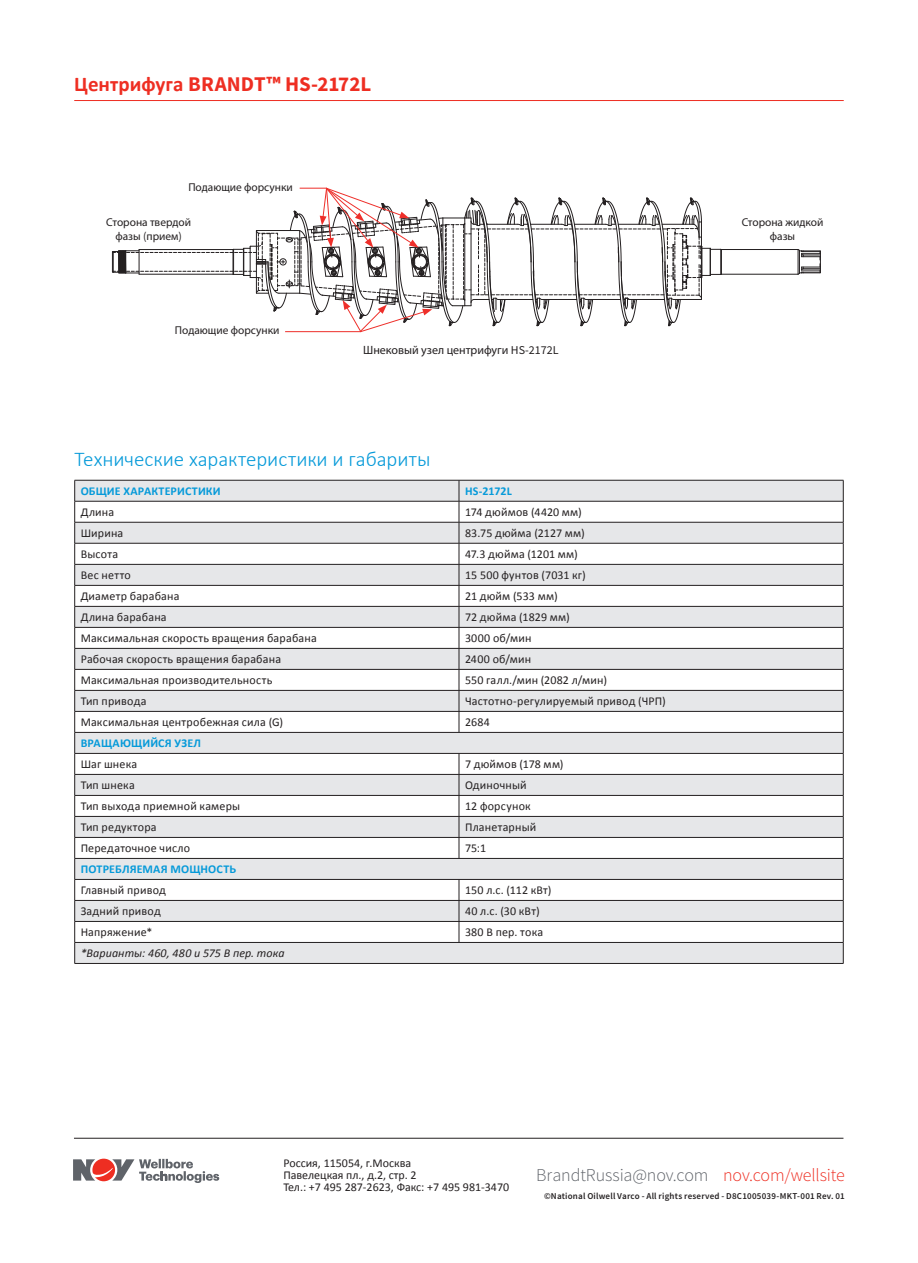
<style>
.page{position:relative;width:918px;height:1263px;background:#fff}
.page>*{position:absolute;margin:0;border:0;box-sizing:border-box;transform-origin:0 0}
.t1{font:300 21px "Calibri";color:#069ad9}
.t2{font:700 21px "Source Sans Pro";color:#ee2e22}
.t3{font:300 18px "Source Sans Pro";letter-spacing:-.01em;color:#5f6369}
.t4{font:12px/12px "Calibri";letter-spacing:.015em;color:#231f20}
.t5{font:700 12px "Calibri";letter-spacing:.01em;color:#069ad9}
.t6{font:italic 12px "Calibri";letter-spacing:.01em;color:#231f20}
.t7{font:12px "Myriad Pro";color:#231f20}
.t8{font:11.4px/14px "Myriad Pro";color:#231f20;text-align:center}
.t9{font:600 9px "Source Sans Pro";letter-spacing:.02em;color:#231f20}
.s1{font-family:"Calibri"}
.s2{font-family:"Source Sans Pro"}
.s3{color:#ee2e22}
</style>
<div class="page">
<hr style="left:74px;top:1138px;width:769px;height:1px;background:#231f20">
<svg style="left:73px;top:1158px;width:146px;height:24px"></svg>
<svg style="left:75px;top:481px;width:768px;height:482px;fill:#e6e7e9"></svg>
<hr style="left:75px;top:480px;width:384px;height:1px;background:#231f20">
<hr style="left:459px;top:480px;width:384px;height:1px;background:#231f20">
<hr style="left:75px;top:501px;width:384px;height:1px;background:#231f20">
<hr style="left:459px;top:501px;width:384px;height:1px;background:#231f20">
<hr style="left:75px;top:522px;width:384px;height:1px;background:#231f20">
<hr style="left:459px;top:522px;width:384px;height:1px;background:#231f20">
<hr style="left:75px;top:543px;width:384px;height:1px;background:#231f20">
<hr style="left:459px;top:543px;width:384px;height:1px;background:#231f20">
<hr style="left:75px;top:564px;width:384px;height:1px;background:#231f20">
<hr style="left:459px;top:564px;width:384px;height:1px;background:#231f20">
<hr style="left:75px;top:585px;width:384px;height:1px;background:#231f20">
<hr style="left:459px;top:585px;width:384px;height:1px;background:#231f20">
<hr style="left:75px;top:606px;width:384px;height:1px;background:#231f20">
<hr style="left:459px;top:606px;width:384px;height:1px;background:#231f20">
<hr style="left:75px;top:627px;width:384px;height:1px;background:#231f20">
<hr style="left:459px;top:627px;width:384px;height:1px;background:#231f20">
<hr style="left:75px;top:648px;width:384px;height:1px;background:#231f20">
<hr style="left:459px;top:648px;width:384px;height:1px;background:#231f20">
<hr style="left:75px;top:669px;width:384px;height:1px;background:#231f20">
<hr style="left:459px;top:669px;width:384px;height:1px;background:#231f20">
<hr style="left:75px;top:690px;width:384px;height:1px;background:#231f20">
<hr style="left:459px;top:690px;width:384px;height:1px;background:#231f20">
<hr style="left:75px;top:711px;width:384px;height:1px;background:#231f20">
<hr style="left:459px;top:711px;width:384px;height:1px;background:#231f20">
<svg style="left:459px;top:480px;width:1px;height:252px"></svg>
<hr style="left:75px;top:732px;width:384px;height:1px;background:#231f20">
<hr style="left:459px;top:732px;width:384px;height:1px;background:#231f20">
<hr style="left:75px;top:753px;width:384px;height:1px;background:#231f20">
<hr style="left:459px;top:753px;width:384px;height:1px;background:#231f20">
<hr style="left:75px;top:774px;width:384px;height:1px;background:#231f20">
<hr style="left:459px;top:774px;width:384px;height:1px;background:#231f20">
<hr style="left:75px;top:795px;width:384px;height:1px;background:#231f20">
<hr style="left:459px;top:795px;width:384px;height:1px;background:#231f20">
<hr style="left:75px;top:816px;width:384px;height:1px;background:#231f20">
<hr style="left:459px;top:816px;width:384px;height:1px;background:#231f20">
<hr style="left:75px;top:837px;width:384px;height:1px;background:#231f20">
<hr style="left:459px;top:837px;width:384px;height:1px;background:#231f20">
<svg style="left:459px;top:753px;width:1px;height:105px"></svg>
<hr style="left:75px;top:858px;width:384px;height:1px;background:#231f20">
<hr style="left:459px;top:858px;width:384px;height:1px;background:#231f20">
<hr style="left:75px;top:879px;width:384px;height:1px;background:#231f20">
<hr style="left:459px;top:879px;width:384px;height:1px;background:#231f20">
<hr style="left:75px;top:900px;width:384px;height:1px;background:#231f20">
<hr style="left:459px;top:900px;width:384px;height:1px;background:#231f20">
<hr style="left:75px;top:921px;width:384px;height:1px;background:#231f20">
<hr style="left:459px;top:921px;width:384px;height:1px;background:#231f20">
<svg style="left:459px;top:880px;width:1px;height:62px"></svg>
<hr style="left:75px;top:942px;width:384px;height:1px;background:#231f20">
<svg style="left:74px;top:480px;width:1px;height:483px"></svg>
<hr style="left:459px;top:942px;width:384px;height:1px;background:#231f20">
<svg style="left:843px;top:480px;width:1px;height:483px"></svg>
<hr style="left:75px;top:963px;width:384px;height:1px;background:#231f20">
<hr style="left:459px;top:963px;width:384px;height:1px;background:#231f20">
<hr style="left:721px;top:249px;width:77px;height:1px;background:#231f20">
<hr style="left:721px;top:274px;width:77px;height:1px;background:#231f20">
<svg style="left:797px;top:249px;width:24px;height:26px"></svg>
<svg style="left:112px;top:187px;width:610px;height:146px"></svg>
<hr style="left:74px;top:100px;width:770px;height:1px;background:#ee2e22">
<h1 class="t2" style="left:74px;top:71px;width:299px"><span class="s1">Центрифуга</span> BRANDT™ HS-2172L</h1>
<p class="t8" style="left:188px;top:180px;width:106px">Подающие форсунки</p>
<p class="t8" style="left:106px;top:215px;width:86px">Сторона твердой фазы <span class="s2">(</span>прием<span class="s2">)</span></p>
<p class="t8" style="left:742px;top:215px;width:83px">Сторона жидкой фазы</p>
<p class="t8" style="left:175px;top:323px;width:106px">Подающие форсунки</p>
<p class="t7" style="left:363px;top:342px;width:197px">Шнековый узел центрифуги <span class="s2">HS-2172L</span></p>
<p class="t1" style="left:75px;top:445px;width:357px">Tехнические характеристики и габариты</p>
<p class="t5" style="left:81px;top:483px;width:141px">ОБЩИЕ ХАРАКТЕРИСТИКИ</p>
<p class="t5" style="left:465px;top:483px;width:48px">HS-2172L</p>
<p class="t4" style="left:81px;top:506px;width:35px">Длина</p>
<p class="t4" style="left:465px;top:506px;width:118px">174 дюймов (4420 мм)</p>
<p class="t4" style="left:81px;top:527px;width:44px">Ширина</p>
<p class="t4" style="left:465px;top:527px;width:121px">83.75 дюйма (2127 мм)</p>
<p class="t4" style="left:81px;top:548px;width:39px">Высота</p>
<p class="t4" style="left:465px;top:548px;width:114px">47.3 дюйма (1201 мм)</p>
<p class="t4" style="left:81px;top:569px;width:52px">Вес нетто</p>
<p class="t4" style="left:465px;top:569px;width:122px">15 500 фунтов (7031 кг)</p>
<p class="t4" style="left:81px;top:590px;width:100px">Диаметр барабана</p>
<p class="t4" style="left:465px;top:590px;width:94px">21 дюйм (533 мм)</p>
<p class="t4" style="left:81px;top:611px;width:87px">Длина барабана</p>
<p class="t4" style="left:465px;top:611px;width:106px">72 дюйма (1829 мм)</p>
<p class="t4" style="left:81px;top:632px;width:238px">Максимальная скорость вращения барабана</p>
<p class="t4" style="left:465px;top:632px;width:68px">3000 об/мин</p>
<p class="t4" style="left:81px;top:653px;width:202px">Рабочая скорость вращения барабана</p>
<p class="t4" style="left:465px;top:653px;width:68px">2400 об/мин</p>
<p class="t4" style="left:81px;top:674px;width:193px">Максимальная производительность</p>
<p class="t4" style="left:465px;top:674px;width:144px">550 галл./мин (2082 л/мин)</p>
<p class="t4" style="left:81px;top:695px;width:67px">Тип привода</p>
<p class="t4" style="left:465px;top:695px;width:202px">Частотно-регулируемый привод (ЧРП)</p>
<p class="t4" style="left:81px;top:716px;width:204px">Максимальная центробежная сила (G)</p>
<p class="t4" style="left:465px;top:716px;width:26px">2684</p>
<p class="t5" style="left:81px;top:736px;width:122px">ВРАЩАЮЩИЙСЯ УЗЕЛ</p>
<p class="t4" style="left:81px;top:758px;width:58px">Шаг шнека</p>
<p class="t4" style="left:465px;top:758px;width:100px">7 дюймов (178 мм)</p>
<p class="t4" style="left:81px;top:779px;width:56px">Тип шнека</p>
<p class="t4" style="left:465px;top:779px;width:63px">Одиночный</p>
<p class="t4" style="left:81px;top:800px;width:161px">Тип выхода приемной камеры</p>
<p class="t4" style="left:465px;top:800px;width:67px">12 форсунок</p>
<p class="t4" style="left:81px;top:821px;width:77px">Тип редуктора</p>
<p class="t4" style="left:465px;top:821px;width:73px">Планетарный</p>
<p class="t4" style="left:81px;top:842px;width:111px">Передаточное число</p>
<p class="t4" style="left:465px;top:842px;width:23px">75:1</p>
<p class="t5" style="left:81px;top:862px;width:157px">ПОТРЕБЛЯЕМАЯ МОЩНОСТЬ</p>
<p class="t4" style="left:81px;top:884px;width:87px">Главный привод</p>
<p class="t4" style="left:465px;top:884px;width:88px">150 л.с. (112 кВт)</p>
<p class="t4" style="left:81px;top:905px;width:82px">Задний привод</p>
<p class="t4" style="left:465px;top:905px;width:76px">40 л.с. (30 кВт)</p>
<p class="t4" style="left:81px;top:926px;width:73px">Напряжение*</p>
<p class="t4" style="left:465px;top:926px;width:80px">380 В пер. тока</p>
<p class="t6" style="left:81px;top:945px;width:205px">*Варианты: 460, 480 и 575 В пер. тока</p>
<p class="t4" style="left:283px;top:1157px;width:227px">Россия, 115054, г.Москва<br>Павелецкая пл., д.2, стр. 2<br>Тел.: +7 495 287-2623, Факс: +7 495 981-3470</p>
<h2 class="t3" style="left:536px;top:1164px;width:310px">BrandtRussia@nov.com <span class="s3">nov.com/wellsite</span></h2>
<p class="t9" style="left:544px;top:1190px;width:302px">©National Oilwell Varco - All rights reserved - D8C1005039-MKT-001 Rev. 01</p>
</div>
